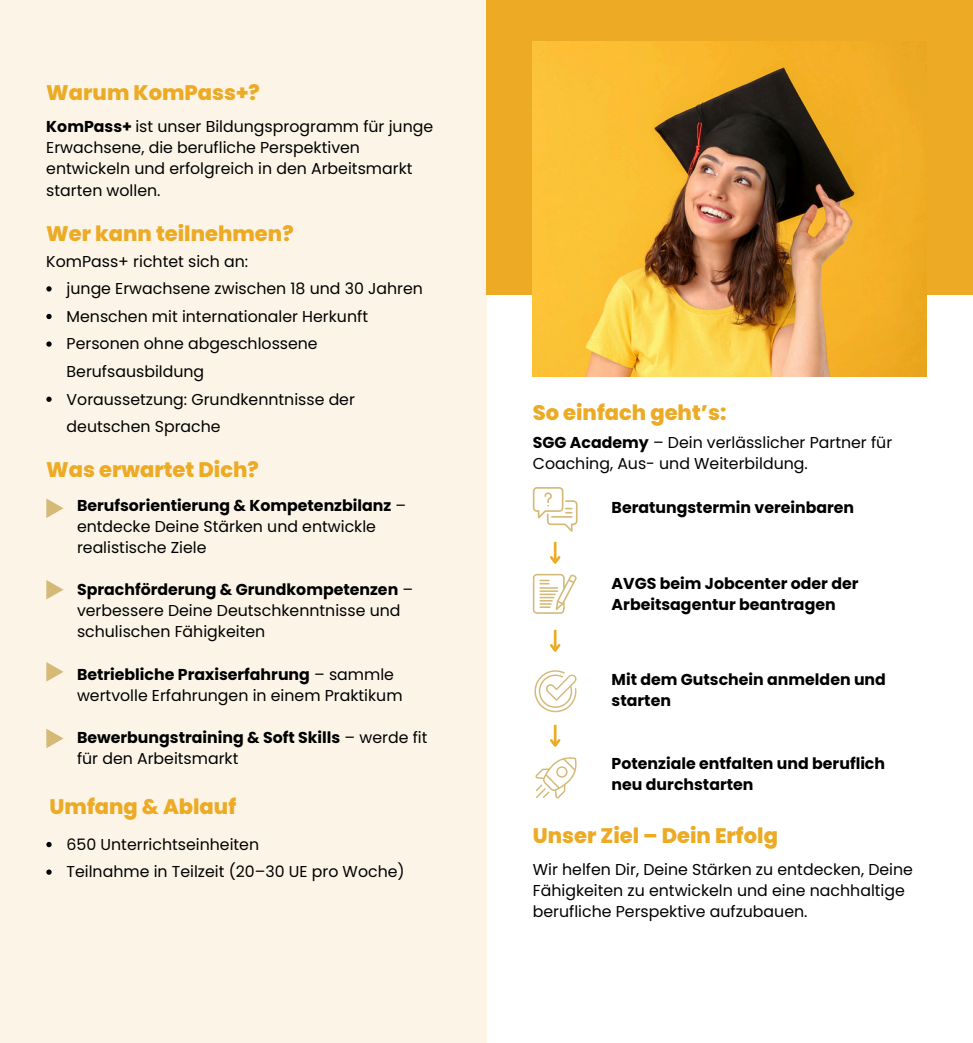
<style>
.page{position:relative;width:973px;height:1043px;background:#fff}
.page>*{position:absolute;margin:0;border:0;box-sizing:border-box;transform-origin:0 0}
.t1{font:800 21px "Poppins";color:#ecaa25}
.t2{font:15.75px/21px "Poppins";color:#000}
.t3{font:700 15.75px/21px "Poppins";color:#000}
.s1{font-weight:700}
.s2{font-weight:400}
</style>
<div class="page">
<div style="left:0;top:0;width:486px;height:1042px;background:#fcf5e7"></div>
<div style="left:486px;top:0;width:487px;height:295px;background:#ecaa25"></div>
<svg style="left:46px;top:498px;width:17px;height:20px"></svg>
<svg style="left:46px;top:580px;width:17px;height:19px"></svg>
<svg style="left:46px;top:662px;width:17px;height:19px"></svg>
<svg style="left:46px;top:728px;width:17px;height:20px"></svg>
<img style="left:533px;top:42px;width:393px;height:334px">
<svg style="left:533px;top:487px;width:44px;height:44px"></svg>
<svg style="left:533px;top:573px;width:44px;height:40px"></svg>
<svg style="left:534px;top:670px;width:42px;height:42px"></svg>
<hr style="left:554px;top:541px;width:2px;height:21px;background:#ecaa25">
<svg style="left:550px;top:553px;width:11px;height:11px"></svg>
<hr style="left:554px;top:629px;width:2px;height:21px;background:#ecaa25">
<svg style="left:550px;top:641px;width:11px;height:11px"></svg>
<hr style="left:554px;top:724px;width:2px;height:21px;background:#ecaa25">
<svg style="left:550px;top:736px;width:11px;height:11px"></svg>
<svg style="left:535px;top:757px;width:42px;height:41px"></svg>
<svg style="left:46px;top:842px;width:6px;height:4px"></svg>
<svg style="left:46px;top:869px;width:6px;height:5px"></svg>
<svg style="left:46px;top:286px;width:6px;height:5px"></svg>
<svg style="left:46px;top:314px;width:6px;height:5px"></svg>
<svg style="left:46px;top:341px;width:6px;height:5px"></svg>
<svg style="left:46px;top:396px;width:6px;height:6px"></svg>
<h1 class="t1" style="left:46px;top:78px;width:215px">Warum KomPass+?</h1>
<p class="t2" style="left:46px;top:116px;width:388px"><span class="s1">KomPass+</span> ist unser Bildungsprogramm für junge Erwachsene, die berufliche Perspektiven entwickeln und erfolgreich in den Arbeitsmarkt starten wollen.</p>
<h1 class="t1" style="left:46px;top:218px;width:249px">Wer kann teilnehmen?</h1>
<p class="t2" style="left:46px;top:251px;width:203px">KomPass+ richtet sich an:</p>
<p class="t2" style="left:67px;top:275px;width:358px;line-height:27.7px">junge Erwachsene zwischen 18 und 30 Jahren<br>Menschen mit internationaler Herkunft<br>Personen ohne abgeschlossene<br>Berufsausbildung<br>Voraussetzung: Grundkenntnisse der deutschen Sprache</p>
<h1 class="t1" style="left:46px;top:454px;width:214px">Was erwartet Dich?</h1>
<p class="t2" style="left:77px;top:495px;width:330px"><span class="s1">Berufsorientierung &amp; Kompetenzbilanz</span> – entdecke Deine Stärken und entwickle realistische Ziele</p>
<p class="t2" style="left:77px;top:579px;width:338px"><span class="s1">Sprachförderung &amp; Grundkompetenzen</span> – verbessere Deine Deutschkenntnisse und schulischen Fähigkeiten</p>
<p class="t2" style="left:77px;top:663px;width:327px"><span class="s1">Betriebliche Praxiserfahrung</span> – sammle wertvolle Erfahrungen in einem Praktikum</p>
<p class="t3" style="left:77px;top:726px;width:352px">Bewerbungstraining &amp; Soft Skills <span class="s2">– werde fit für den Arbeitsmarkt</span></p>
<h1 class="t1" style="left:50px;top:791px;width:188px">Umfang &amp; Ablauf</h1>
<p class="t2" style="left:67px;top:830px;width:339px;line-height:27.7px">650 Unterrichtseinheiten<br>Teilnahme in Teilzeit (20–30 UE pro Woche)</p>
<h1 class="t1" style="left:533px;top:398px;width:195px">So einfach geht’s:</h1>
<p class="t2" style="left:533px;top:432px;width:361px"><span class="s1">SGG Academy</span> – Dein verlässlicher Partner für<br>Coaching, Aus- und Weiterbildung.</p>
<p class="t3" style="left:611px;top:497px;width:244px">Beratungstermin vereinbaren</p>
<p class="t3" style="left:611px;top:572px;width:248px">AVGS beim Jobcenter oder der<br>Arbeitsagentur beantragen</p>
<p class="t3" style="left:611px;top:668px;width:276px">Mit dem Gutschein anmelden und starten</p>
<p class="t3" style="left:611px;top:753px;width:275px">Potenziale entfalten und beruflich neu durchstarten</p>
<h1 class="t1" style="left:533px;top:820px;width:247px">Unser Ziel – Dein Erfolg</h1>
<p class="t2" style="left:533px;top:858px;width:381px">Wir helfen Dir, Deine Stärken zu entdecken, Deine<br>Fähigkeiten zu entwickeln und eine nachhaltige berufliche Perspektive aufzubauen.</p>
</div>
